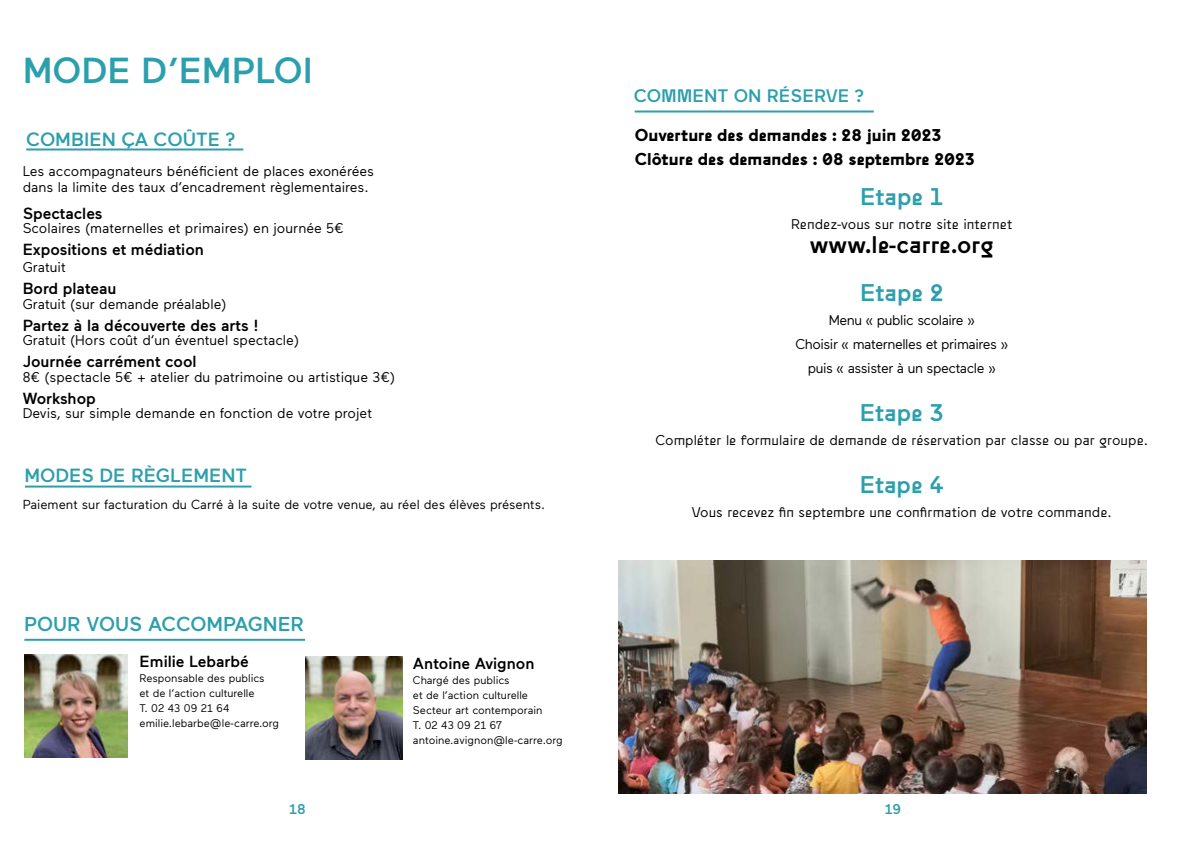
<style>
.page{position:relative;width:1191px;height:842px;background:#fff}
.page>*{position:absolute;margin:0;border:0;box-sizing:border-box;transform-origin:0 0}
.t1{font:500 36px "Maax";color:#2c9fad}
.t2{font:500 24px "Maax";color:#2c9fad}
.t3{font:500 24px "Maax";color:#000}
.t4{font:500 20px "Maax";color:#2c9fad}
.t5{font:500 19px "Maax";color:#2c9fad}
.t6{font:500 18px "Maax";color:#2c9fad}
.t7{font:700 17px/24px "Maax";color:#000}
.t8{font:500 16px "Maax";color:#000}
.t9{font:14px/15.7px "Maax";color:#000}
.t10{font:14px/24px "Maax";letter-spacing:-.03em;color:#000;text-align:center}
.t11{font:500 14px "Maax";color:#2c9fad}
.t12{font:13px "Maax";color:#000}
.t13{font:11px/15px "Maax";color:#000}
</style>
<div class="page">
<hr style="left:26px;top:148px;width:217px;height:2px;background:#2c9fad">
<hr style="left:25px;top:486px;width:226px;height:2px;background:#2c9fad">
<hr style="left:634px;top:111px;width:239px;height:2px;background:#2c9fad">
<img style="left:618px;top:561px;width:528px;height:232px">
<img style="left:305px;top:657px;width:97px;height:102px">
<img style="left:24px;top:655px;width:103px;height:102px">
<hr style="left:24px;top:639px;width:281px;height:2px;background:#2c9fad">
<h1 class="t1" style="left:23px;top:47px;width:292px">MODE D’EMPLOI</h1>
<h3 class="t5" style="left:26px;top:127px;width:211px">COMBIEN ÇA COÛTE ?</h3>
<p class="t9" style="left:23px;top:163px;width:353px">Les accompagnateurs bénéficient de places exonérées dans la limite des taux d’encadrement règlementaires.</p>
<p class="t8" style="left:23px;top:204px;width:81px">Spectacles</p>
<p class="t9" style="left:23px;top:220px;width:323px">Scolaires (maternelles et primaires) en journée 5€</p>
<p class="t8" style="left:23px;top:240px;width:183px">Expositions et médiation</p>
<p class="t9" style="left:23px;top:259px;width:45px">Gratuit</p>
<p class="t8" style="left:23px;top:278px;width:95px">Bord plateau</p>
<p class="t9" style="left:23px;top:295px;width:205px">Gratuit (sur demande préalable)</p>
<p class="t8" style="left:23px;top:315px;width:237px">Partez à la découverte des arts !</p>
<p class="t9" style="left:23px;top:332px;width:278px">Gratuit (Hors coût d’un éventuel spectacle)</p>
<p class="t8" style="left:23px;top:351px;width:175px">Journée carrément cool</p>
<p class="t9" style="left:23px;top:368px;width:374px">8€ (spectacle 5€ + atelier du patrimoine ou artistique 3€)</p>
<p class="t8" style="left:23px;top:388px;width:75px">Workshop</p>
<p class="t9" style="left:23px;top:404px;width:351px">Devis, sur simple demande en fonction de votre projet</p>
<h3 class="t5" style="left:24px;top:463px;width:224px">MODES DE RÈGLEMENT</h3>
<p class="t12" style="left:23px;top:496px;width:524px">Paiement sur facturation du Carré à la suite de votre venue, au réel des élèves présents.</p>
<h3 class="t4" style="left:24px;top:611px;width:281px">POUR VOUS ACCOMPAGNER</h3>
<p class="t8" style="left:140px;top:651px;width:111px">Emilie Lebarbé</p>
<p class="t13" style="left:140px;top:670px;width:141px">Responsable des publics<br>et de l’action culturelle<br>T. 02 43 09 21 64 emilie.lebarbe@le-carre.org</p>
<p class="t11" style="left:289px;top:800px;width:18px">18</p>
<p class="t8" style="left:413px;top:653px;width:123px">Antoine Avignon</p>
<p class="t13" style="left:413px;top:672px;width:151px">Chargé des publics<br>et de l’action culturelle<br>Secteur art contemporain<br>T. 02 43 09 21 67 antoine.avignon@le-carre.org</p>
<p class="t6" style="left:633px;top:84px;width:232px">COMMENT ON RÉSERVE ?</p>
<p class="t7" style="left:634px;top:122px;width:342px">Ouverture des demandes : 28 juin 2023<br>Clôture des demandes : 08 septembre 2023</p>
<h2 class="t2" style="left:860px;top:181px;width:85px">Etape 1</h2>
<p class="t9" style="left:791px;top:216px;width:223px">Rendez-vous sur notre site internet</p>
<h2 class="t3" style="left:809px;top:229px;width:185px">www.le-carre.org</h2>
<h2 class="t2" style="left:860px;top:277px;width:85px">Etape 2</h2>
<p class="t10" style="left:795px;top:308px;width:214px">Menu « public scolaire »<br>Choisir « maternelles et primaires » puis « assister à un spectacle »</p>
<h2 class="t2" style="left:860px;top:397px;width:85px">Etape 3</h2>
<p class="t9" style="left:655px;top:432px;width:494px">Compléter le formulaire de demande de réservation par classe ou par groupe.</p>
<h2 class="t2" style="left:859px;top:469px;width:86px">Etape 4</h2>
<p class="t9" style="left:691px;top:504px;width:421px">Vous recevez fin septembre une confirmation de votre commande.</p>
<p class="t11" style="left:885px;top:800px;width:18px">19</p>
</div>
